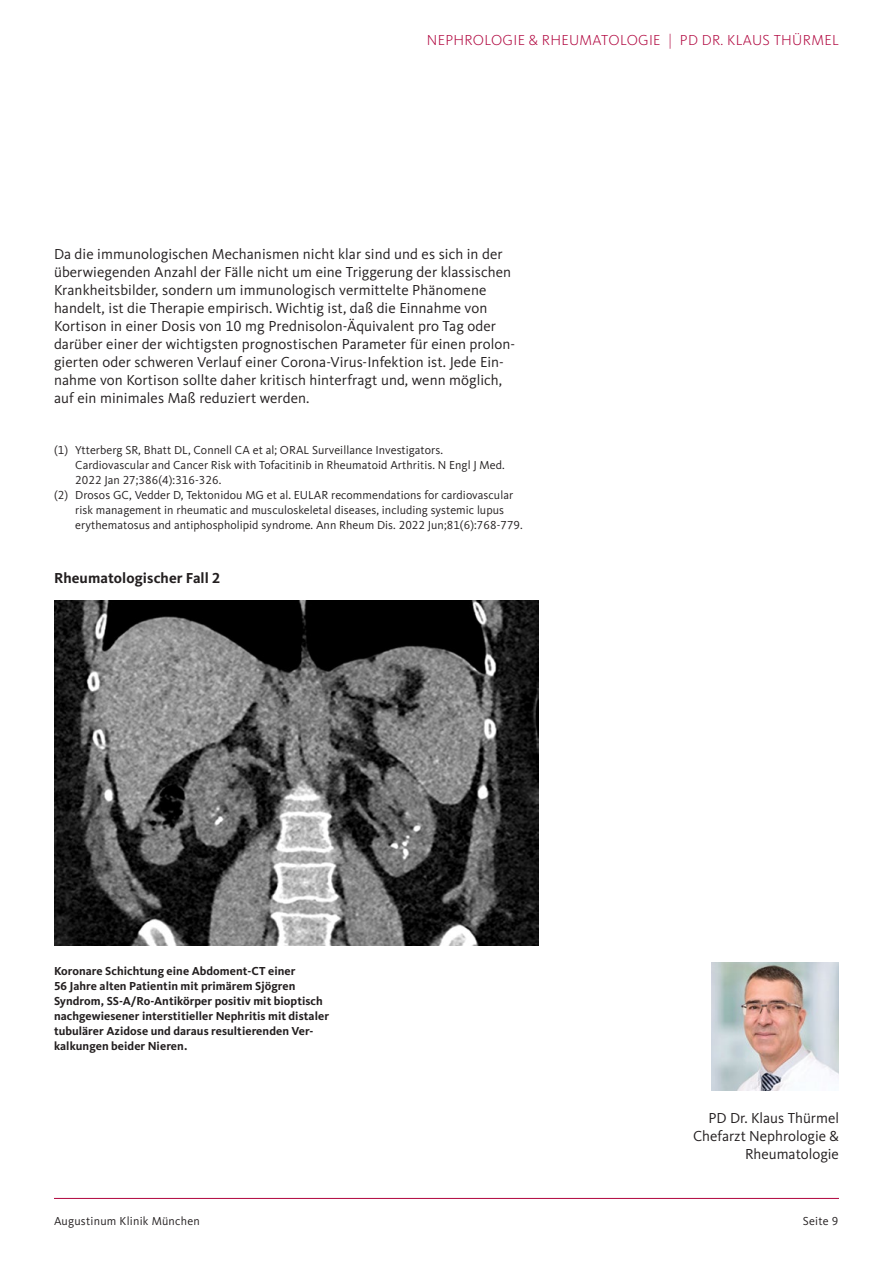
<style>
.page{position:relative;width:893px;height:1263px;background:#fff}
.page>*{position:absolute;margin:0;border:0;box-sizing:border-box;transform-origin:0 0}
.t1{font:15px/18px "Kievit Pro";letter-spacing:.005em;color:#231f20}
.t2{font:300 15px "Kievit Pro";letter-spacing:.02em;color:#b0043d}
.t3{font:700 15px "Kievit Pro";letter-spacing:.005em;color:#231f20}
.t4{font:12px "Kievit Pro";letter-spacing:.005em;color:#231f20}
.t5{font:700 12px/15px "Kievit Pro";letter-spacing:.005em;color:#231f20}
</style>
<div class="page">
<hr style="left:54px;top:1198px;width:785px;height:1px;background:#b0043d">
<img style="left:54px;top:601px;width:484px;height:344px">
<img style="left:711px;top:963px;width:128px;height:127px">
<p class="t2" style="left:427px;top:31px;width:413px">NEPHROLOGIE &amp; RHEUMATOLOGIE | PD DR. KLAUS THÜRMEL</p>
<p class="t1" style="left:54px;top:244px;width:462px">Da die immunologischen Mechanismen nicht klar sind und es sich in der überwiegenden Anzahl der Fälle nicht um eine Triggerung der klassischen Krankheitsbilder, sondern um immunologisch vermittelte Phänomene handelt, ist die Therapie empirisch. Wichtig ist, daß die Einnahme von Kortison in einer Dosis von 10 mg Prednisolon-Äquivalent pro Tag oder darüber einer der wichtigsten prognostischen Parameter für einen prolon&shy;gierten oder schweren Verlauf einer Corona-Virus-Infektion ist. Jede Ein&shy;nahme von Kortison sollte daher kritisch hinterfragt und, wenn möglich, auf ein minimales Maß reduziert werden.</p>
<p class="t4" style="left:54px;top:442px;width:391px">(1) Ytterberg SR, Bhatt DL, Connell CA et al; ORAL Surveillance Investigators.</p>
<p class="t4" style="left:75px;top:457px;width:431px">Cardiovascular and Cancer Risk with Tofacitinib in Rheumatoid Arthritis. N Engl J Med.</p>
<p class="t4" style="left:75px;top:472px;width:148px">2022 Jan 27;386(4):316-326.</p>
<p class="t4" style="left:54px;top:487px;width:461px">(2) Drosos GC, Vedder D, Tektonidou MG et al. EULAR recommendations for cardiovascular</p>
<p class="t4" style="left:75px;top:502px;width:430px">risk management in rheumatic and musculoskeletal diseases, including systemic lupus</p>
<p class="t4" style="left:75px;top:517px;width:449px">erythematosus and antiphospholipid syndrome. Ann Rheum Dis. 2022 Jun;81(6):768-779.</p>
<p class="t3" style="left:54px;top:569px;width:168px">Rheumatologischer Fall 2</p>
<p class="t5" style="left:54px;top:964px;width:276px">Koronare Schichtung eine Abdoment-CT einer<br>56 Jahre alten Patientin mit primärem Sjögren Syndrom, SS-A/Ro-Antikörper positiv mit bioptisch nachgewiesener interstitieller Nephritis mit distaler tubulärer Azidose und daraus resultierenden Ver&shy;kalkungen beider Nieren.</p>
<p class="t1" style="left:693px;top:1108px;width:147px;text-align:right">PD Dr. Klaus Thürmel<br>Chefarzt Nephrologie &amp;<br>Rheumatologie</p>
<p class="t4" style="left:54px;top:1214px;width:147px">Augustinum Klinik München</p>
<p class="t4" style="left:803px;top:1214px;width:37px">Seite 9</p>
</div>
